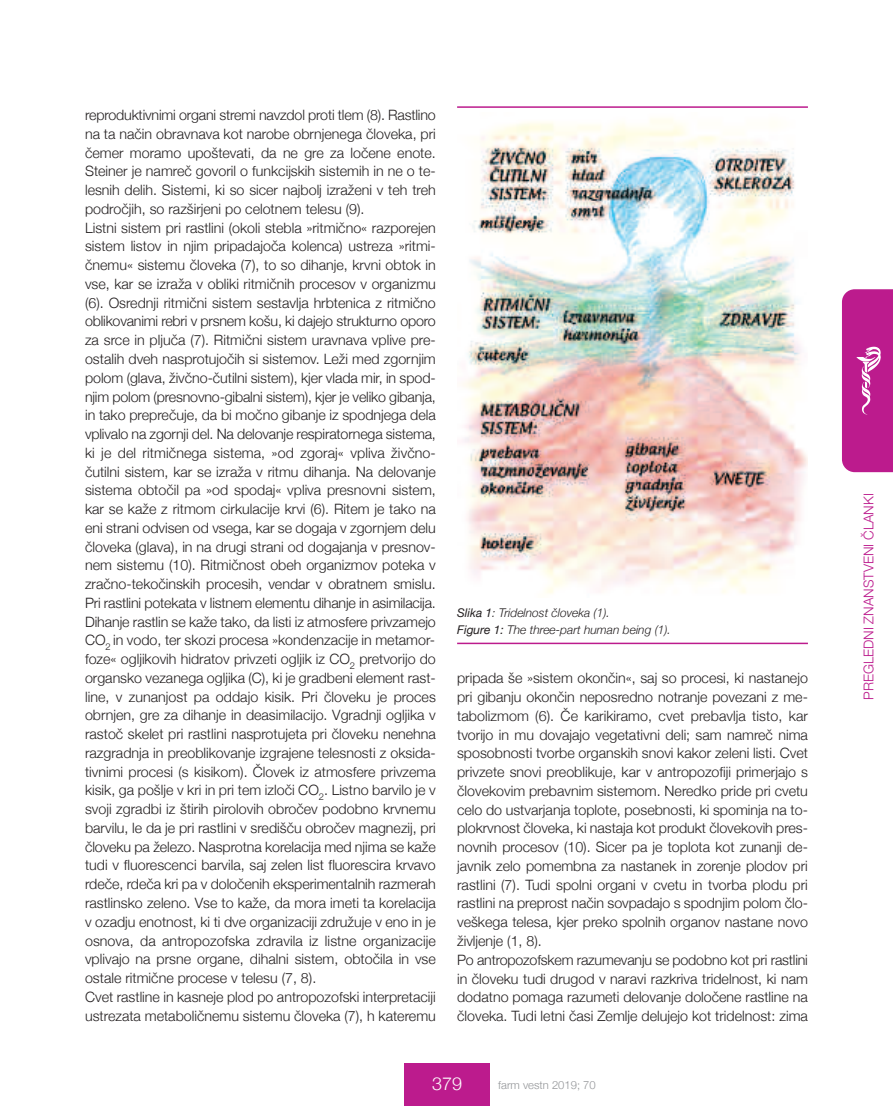
<style>
.page{position:relative;width:893px;height:1106px;background:#fff}
.page>*{position:absolute;margin:0;border:0;box-sizing:border-box;transform-origin:0 0}
.t1{font:300 18px "Helvetica Neue";color:#fff}
.t2{font:300 14.25px/18.8px "Helvetica Neue";color:#231f20}
.t3{font:300 13.5px "Helvetica Neue";color:#bc1b8d}
.t4{font:italic 300 12px/16.8px "Helvetica Neue";color:#231f20}
.t5{font:300 11.25px "Helvetica Neue";color:#939598}
.s1{font-weight:400}
</style>
<div class="page">
<div style="left:405px;top:1063px;width:85px;height:43px;background:#bc1b8d"></div>
<svg style="left:842px;top:289px;width:51px;height:183px;background:#bf2692"></svg>
<hr style="left:457px;top:106px;width:351px;height:2px;background:#bc1b8d">
<img style="left:462px;top:118px;width:346px;height:476px">
<hr style="left:457px;top:642px;width:351px;height:2px;background:#bc1b8d">
<p class="t2" style="left:85px;top:105px;width:352px">reproduktivnimi organi stremi navzdol proti tlem (8). Rastlino na ta način obravnava kot narobe obrnjenega človeka, pri čemer moramo upoštevati, da ne gre za ločene enote.<br>Steiner je namreč govoril o funkcijskih sistemih in ne o te&shy;lesnih delih. Sistemi, ki so sicer najbolj izraženi v teh treh področjih, so razširjeni po celotnem telesu (9).<br>Listni sistem pri rastlini (okoli stebla »ritmično« razporejen sistem listov in njim pripadajoča kolenca) ustreza »ritmi&shy;čnemu« sistemu človeka (7), to so dihanje, krvni obtok in vse, kar se izraža v obliki ritmičnih procesov v organizmu (6). Osrednji ritmični sistem sestavlja hrbtenica z ritmično oblikovanimi rebri v prsnem košu, ki dajejo strukturno oporo za srce in pljuča (7). Ritmični sistem uravnava vplive pre&shy;ostalih dveh nasprotujočih si sistemov. Leži med zgornjim polom (glava, živčno-čutilni sistem), kjer vlada mir, in spod&shy;njim polom (presnovno-gibalni sistem), kjer je veliko gibanja, in tako preprečuje, da bi močno gibanje iz spodnjega dela vplivalo na zgornji del. Na delovanje respiratornega sistema, ki je del ritmičnega sistema, »od zgoraj« vpliva živčno&shy;čutilni sistem, kar se izraža v ritmu dihanja. Na delovanje sistema obtočil pa »od spodaj« vpliva presnovni sistem, kar se kaže z ritmom cirkulacije krvi (6). Ritem je tako na eni strani odvisen od vsega, kar se dogaja v zgornjem delu človeka (glava), in na drugi strani od dogajanja v presnov&shy;nem sistemu (10). Ritmičnost obeh organizmov poteka v zračno-tekočinskih procesih, vendar v obratnem smislu.<br>Pri rastlini potekata v listnem elementu dihanje in asimilacija.<br>Dihanje rastlin se kaže tako, da listi iz atmosfere privzamejo CO<sub>2</sub> in vodo, ter skozi procesa »kondenzacije in metamor&shy;foze« ogljikovih hidratov privzeti ogljik iz CO<sub>2</sub> pretvorijo do organsko vezanega ogljika (C), ki je gradbeni element rast&shy;line, v zunanjost pa oddajo kisik. Pri človeku je proces obrnjen, gre za dihanje in deasimilacijo. Vgradnji ogljika v rastoč skelet pri rastlini nasprotujeta pri človeku nenehna razgradnja in preoblikovanje izgrajene telesnosti z oksida&shy;tivnimi procesi (s kisikom). Človek iz atmosfere privzema kisik, ga pošlje v kri in pri tem izloči CO<sub>2</sub>. Listno barvilo je v svoji zgradbi iz štirih pirolovih obročev podobno krvnemu barvilu, le da je pri rastlini v središču obročev magnezij, pri človeku pa železo. Nasprotna korelacija med njima se kaže tudi v fluorescenci barvila, saj zelen list fluorescira krvavo rdeče, rdeča kri pa v določenih eksperimentalnih razmerah rastlinsko zeleno. Vse to kaže, da mora imeti ta korelacija v ozadju enotnost, ki ti dve organizaciji združuje v eno in je osnova, da antropozofska zdravila iz listne organizacije vplivajo na prsne organe, dihalni sistem, obtočila in vse ostale ritmične procese v telesu (7, 8).<br>Cvet rastline in kasneje plod po antropozofski interpretaciji ustrezata metaboličnemu sistemu človeka (7), h kateremu</p>
<p class="t4" style="left:457px;top:604px;width:215px"><span class="s1">Slika 1</span>: Tridelnost človeka (1).<br><span class="s1">Figure 1:</span> The three-part human being (1).</p>
<p class="t2" style="left:457px;top:668px;width:352px">pripada še »sistem okončin«, saj so procesi, ki nastanejo pri gibanju okončin neposredno notranje povezani z me&shy;tabolizmom (6). Če karikiramo, cvet prebavlja tisto, kar tvorijo in mu dovajajo vegetativni deli; sam namreč nima sposobnosti tvorbe organskih snovi kakor zeleni listi. Cvet privzete snovi preoblikuje, kar v antropozofiji primerjajo s človekovim prebavnim sistemom. Neredko pride pri cvetu celo do ustvarjanja toplote, posebnosti, ki spominja na to&shy;plokrvnost človeka, ki nastaja kot produkt človekovih pres&shy;novnih procesov (10). Sicer pa je toplota kot zunanji de&shy;javnik zelo pomembna za nastanek in zorenje plodov pri rastlini (7). Tudi spolni organi v cvetu in tvorba plodu pri rastlini na preprost način sovpadajo s spodnjim polom člo&shy;veškega telesa, kjer preko spolnih organov nastane novo življenje (1, 8).<br>Po antropozofskem razumevanju se podobno kot pri rastlini in človeku tudi drugod v naravi razkriva tridelnost, ki nam dodatno pomaga razumeti delovanje določene rastline na človeka. Tudi letni časi Zemlje delujejo kot tridelnost: zima</p>
<p class="t1" style="left:432px;top:1072px;width:32px">379</p>
<p class="t5" style="left:498px;top:1078px;width:99px">farm vestn 2019; 70</p>
<p class="t3" style="left:860px;top:700px;width:208px;rotate:-90deg">PREGLEDNI ZNANSTVENI ČLANKI</p>
</div>
